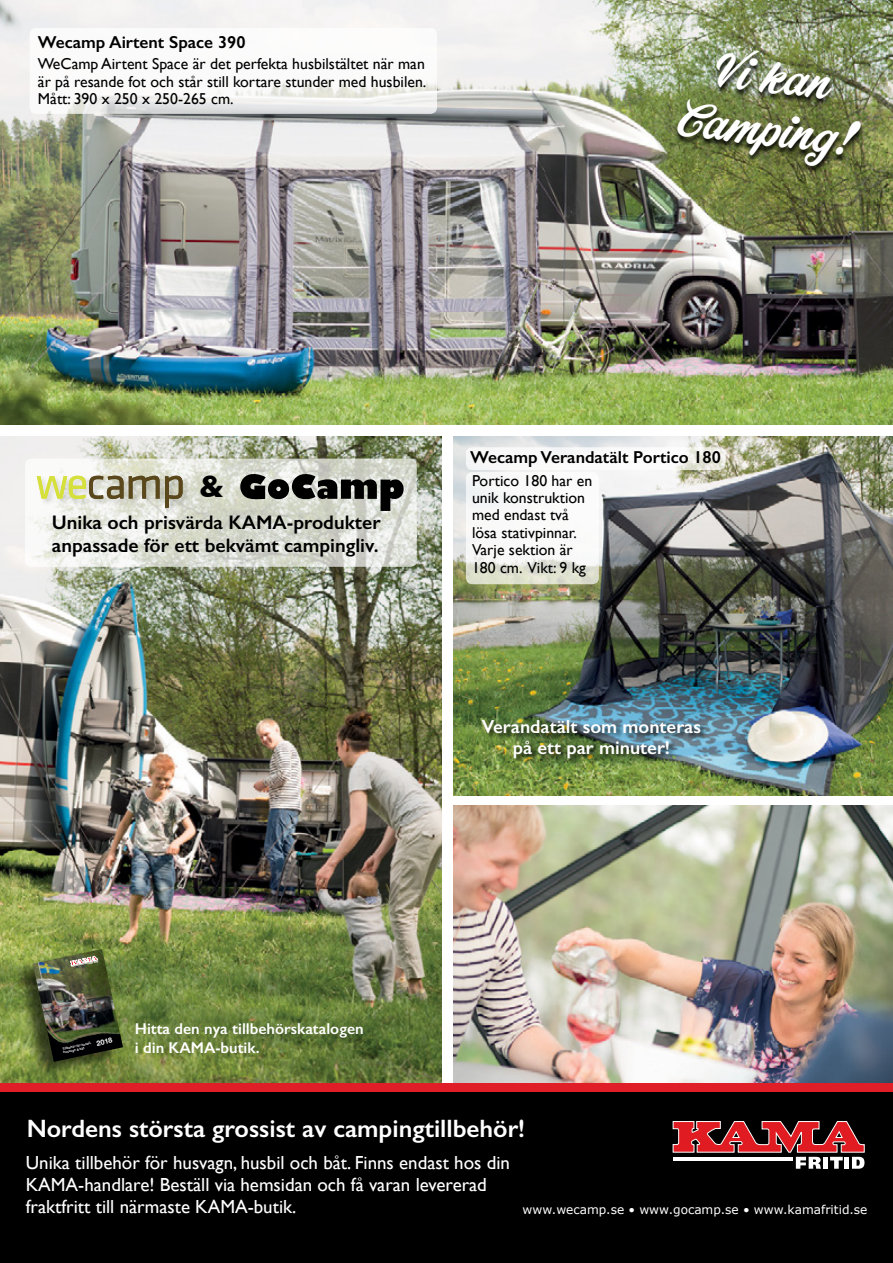
<style>
.page{position:relative;width:893px;height:1263px;background:#fff}
.page>*{position:absolute;margin:0;border:0;box-sizing:border-box;transform-origin:0 0}
.t1{font:44.1px/52.8px "Corner Store JF";color:#fff;text-align:center}
.t2{font:700 31.2px "Gill Sans";color:#000}
.t3{font:600 25.2px "Gill Sans";color:#fff}
.t4{font:600 19.65px/23.5px "Gill Sans";color:#000}
.t5{font:18.9px/22px "Gill Sans";color:#fff}
.t6{font:600 18.9px/20.5px "Gill Sans";color:#fff;text-align:center}
.t7{font:600 17.4px "Gill Sans";color:#000}
.t8{font:15.75px/17.4px "Gill Sans";color:#000}
.t9{font:600 15.75px/18.9px "Gill Sans";color:#fff}
.t10{font:12.15px "Verdana";color:#fff}
.t11{font:700 7.2px "Helvetica Neue";color:#fff}
.t12{font:700 3.3px/3.6px "Proxima Nova";color:#fff}
</style>
<div class="page">
<img style="left:453px;top:806px;width:440px;height:277px">
<img style="left:453px;top:436px;width:440px;height:359px">
<img style="left:0;top:436px;width:442px;height:647px">
<div style="left:0;top:1092px;width:893px;height:171px;background:#000"></div>
<div style="left:0;top:1083px;width:893px;height:9px;background:#df1e27"></div>
<svg style="left:672px;top:1121px;width:193px;height:48px"></svg>
<svg style="left:25px;top:459px;width:392px;height:108px"></svg>
<svg style="left:239px;top:471px;width:166px;height:40px;background:#82847e"></svg>
<div style="left:36px;top:474px;width:155px;height:42px;background:#000;opacity:.15"></div>
<svg style="left:37px;top:476px;width:146px;height:32px;background:#c0be9c"></svg>
<div style="left:481px;top:719px;width:227px;height:46px;background:#000;opacity:.8"></div>
<svg style="left:466px;top:472px;width:133px;height:112px"></svg>
<div style="left:466px;top:447px;width:260px;height:23px;background:#fff;border-radius:6px"></div>
<img style="left:0;top:0;width:893px;height:425px">
<div style="left:673px;top:51px;width:192px;height:124px;background:#000;opacity:.9"></div>
<svg style="left:30px;top:28px;width:407px;height:86px"></svg>
<div style="left:14px;top:949px;width:108px;height:130px;background:#000;opacity:.6"></div>
<img style="left:33px;top:949px;width:90px;height:112px">
<img style="left:44px;top:1003px;width:79px;height:59px">
<svg style="left:70px;top:955px;width:28px;height:12px"></svg>
<svg style="left:33px;top:1024px;width:10px;height:31px"></svg>
<p class="t7" style="left:38px;top:31px;width:209px">Wecamp Airtent Space 390</p>
<p class="t8" style="left:38px;top:55px;width:390px;text-align:justify">WeCamp Airtent Space är det perfekta husbilstältet när man är på resande fot och står still kortare stunder med husbilen.<br>Mått: 390 x 250 x 250-265 cm.</p>
<h1 class="t1" style="left:687px;top:42px;width:180px;rotate:7deg">Vi kan<br>Camping!</h1>
<h2 class="t2" style="left:199px;top:462px;width:27px">&amp;</h2>
<p class="t4" style="left:52px;top:510px;width:330px">Unika och prisvärda KAMA-produkter anpassade för ett bekvämt campingliv.</p>
<p class="t7" style="left:470px;top:447px;width:252px">Wecamp Verandatält Portico 180</p>
<p class="t8" style="left:472px;top:472px;width:122px">Portico 180 har en unik konstruktion med endast två lösa stativpinnar.<br>Varje sektion är<br>180 cm. Vikt: 9 kg</p>
<p class="t6" style="left:482px;top:716px;width:221px">Verandatält som monteras på ett par minuter!</p>
<p class="t11" style="left:96px;top:1038px;width:17px;rotate:-12deg">2018</p>
<p class="t12" style="left:62px;top:1047px;width:31px;rotate:-12deg">Tillbehör för husbil, husvagn &amp; båt</p>
<p class="t9" style="left:135px;top:1019px;width:230px">Hitta den nya tillbehörskatalogen i din KAMA-butik.</p>
<h3 class="t3" style="left:27px;top:1113px;width:500px">Nordens största grossist av campingtillbehör!</h3>
<p class="t5" style="left:26px;top:1151px;width:486px">Unika tillbehör för husvagn, husbil och båt. Finns endast hos din<br>KAMA-handlare! Beställ via hemsidan och få varan levererad fraktfritt till närmaste KAMA-butik.</p>
<p class="t10" style="left:523px;top:1201px;width:346px">www.wecamp.se • www.gocamp.se • www.kamafritid.se</p>
</div>
